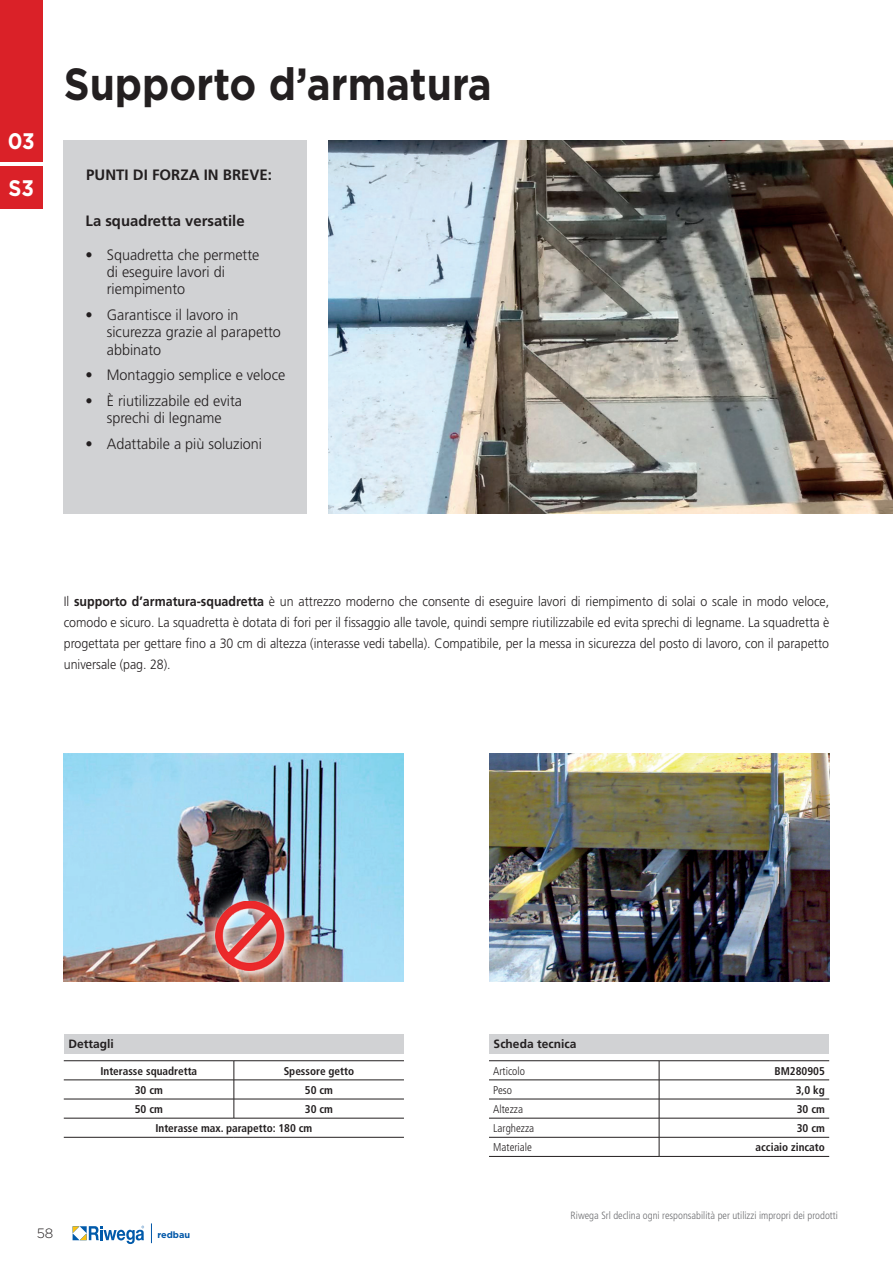
<style>
.page{position:relative;width:893px;height:1263px;background:#fff}
.page>*{position:absolute;margin:0;border:0;box-sizing:border-box;transform-origin:0 0}
.t1{font:700 45px "Gotham";color:#231f20;scale:.9 1}
.t2{font:700 22.5px "Gotham";color:#fff;scale:.9 1}
.t3{font:300 15px/17.2px "Frutiger";color:#231f20;scale:.96 1}
.t4{font:700 15px "Frutiger";color:#231f20}
.t5{font:300 13.5px/21px "Frutiger";color:#231f20;text-align:justify;scale:.92 1}
.t6{font:300 13.5px "Gotham";color:#231f20}
.t7{font:700 12px "Frutiger";color:#231f20}
.t8{font:700 condensed 11.25px/19.2px "Frutiger";color:#231f20}
.t9{font:300 condensed 11.25px "Frutiger";color:#231f20}
.t10{font:300 condensed 10.5px "Frutiger";color:#6c6d70}
.t11{font:700 9.15px "Gotham";color:#0157a8}
.s1{font-weight:700}
</style>
<div class="page">
<div style="left:0;top:0;width:43px;height:162px;background:#da2128"></div>
<div style="left:0;top:166px;width:43px;height:42px;background:#da2128"></div>
<svg style="left:73px;top:1226px;width:71px;height:18px"></svg>
<svg style="left:151px;top:1223px;width:1px;height:20px"></svg>
<div style="left:64px;top:140px;width:243px;height:373px;background:#d1d2d4"></div>
<img style="left:328px;top:140px;width:565px;height:373px">
<img style="left:489px;top:753px;width:340px;height:229px">
<img style="left:64px;top:753px;width:340px;height:228px">
<img style="left:200px;top:886px;width:98px;height:96px">
<img style="left:210px;top:901px;width:82px;height:69px">
<div style="left:489px;top:1034px;width:340px;height:19px;background:#d1d2d4"></div>
<hr style="left:489px;top:1060px;width:170px;height:1px;background:#231f20">
<hr style="left:659px;top:1060px;width:170px;height:1px;background:#231f20">
<hr style="left:489px;top:1079px;width:170px;height:1px;background:#231f20">
<hr style="left:659px;top:1079px;width:170px;height:1px;background:#231f20">
<hr style="left:489px;top:1099px;width:170px;height:1px;background:#231f20">
<hr style="left:659px;top:1099px;width:170px;height:1px;background:#231f20">
<hr style="left:489px;top:1118px;width:170px;height:1px;background:#231f20">
<hr style="left:659px;top:1118px;width:170px;height:1px;background:#231f20">
<hr style="left:489px;top:1137px;width:170px;height:1px;background:#231f20">
<hr style="left:659px;top:1137px;width:170px;height:1px;background:#231f20">
<svg style="left:659px;top:1061px;width:1px;height:95px"></svg>
<hr style="left:489px;top:1156px;width:170px;height:1px;background:#231f20">
<hr style="left:659px;top:1156px;width:170px;height:1px;background:#231f20">
<div style="left:64px;top:1034px;width:340px;height:19px;background:#d1d2d4"></div>
<hr style="left:64px;top:1060px;width:170px;height:1px;background:#231f20">
<hr style="left:234px;top:1060px;width:170px;height:1px;background:#231f20">
<hr style="left:64px;top:1079px;width:170px;height:1px;background:#231f20">
<hr style="left:234px;top:1079px;width:170px;height:1px;background:#231f20">
<hr style="left:64px;top:1099px;width:170px;height:1px;background:#231f20">
<hr style="left:234px;top:1099px;width:170px;height:1px;background:#231f20">
<hr style="left:64px;top:1118px;width:170px;height:1px;background:#231f20">
<hr style="left:234px;top:1118px;width:170px;height:1px;background:#231f20">
<hr style="left:64px;top:1137px;width:170px;height:1px;background:#231f20">
<hr style="left:234px;top:1137px;width:170px;height:1px;background:#231f20">
<svg style="left:234px;top:1061px;width:1px;height:57px"></svg>
<h2 class="t2" style="left:8px;top:126px;width:32px">03</h2>
<h2 class="t2" style="left:8px;top:173px;width:30px">S3</h2>
<h1 class="t1" style="left:64px;top:54px;width:477px">Supporto d’armatura</h1>
<p class="t4" style="left:86px;top:166px;width:187px">PUNTI DI FORZA IN BREVE:</p>
<p class="t4" style="left:86px;top:212px;width:161px">La squadretta versatile</p>
<p class="t3" style="left:107px;top:246px;width:160px;text-indent:-21px">• Squadretta che permette di eseguire lavori di riempimento</p>
<p class="t3" style="left:107px;top:306px;width:183px;text-indent:-21px">• Garantisce il lavoro in sicurezza grazie al parapetto abbinato</p>
<p class="t3" style="left:86px;top:367px;width:209px">• Montaggio semplice e veloce</p>
<p class="t3" style="left:86px;top:392px;width:164px;text-align:center">• È riutilizzabile ed evita sprechi di legname</p>
<p class="t3" style="left:86px;top:435px;width:185px">• Adattabile a più soluzioni</p>
<p class="t5" style="left:64px;top:591px;width:833px">Il <span class="s1">supporto d’armatura-squadretta</span> è un attrezzo moderno che consente di eseguire lavori di riempimento di solai o scale in modo veloce, comodo e sicuro. La squadretta è dotata di fori per il fissaggio alle tavole, quindi sempre riutilizzabile ed evita sprechi di legname. La squadretta è progettata per gettare fino a 30 cm di altezza (interasse vedi tabella). Compatibile, per la messa in sicurezza del posto di lavoro, con il parapetto universale (pag. 28).</p>
<p class="t7" style="left:68px;top:1037px;width:47px">Dettagli</p>
<p class="t8" style="left:100px;top:1061px;width:98px">Interasse squadretta</p>
<p class="t8" style="left:284px;top:1061px;width:72px">Spessore getto</p>
<p class="t8" style="left:135px;top:1080px;width:30px">30 cm</p>
<p class="t8" style="left:305px;top:1080px;width:30px">50 cm</p>
<p class="t8" style="left:135px;top:1099px;width:30px">50 cm</p>
<p class="t8" style="left:155px;top:1099px;width:179px;text-indent:149px">30 cm<br>Interasse max. parapetto: 180 cm</p>
<p class="t7" style="left:494px;top:1037px;width:84px">Scheda tecnica</p>
<p class="t9" style="left:493px;top:1064px;width:33px">Articolo</p>
<p class="t8" style="left:774px;top:1061px;width:52px">BM280905</p>
<p class="t9" style="left:493px;top:1083px;width:20px">Peso</p>
<p class="t8" style="left:796px;top:1080px;width:31px">3,0 kg</p>
<p class="t9" style="left:493px;top:1102px;width:31px">Altezza</p>
<p class="t8" style="left:797px;top:1099px;width:30px">30 cm</p>
<p class="t9" style="left:493px;top:1122px;width:43px">Larghezza</p>
<p class="t8" style="left:797px;top:1118px;width:30px">30 cm</p>
<p class="t9" style="left:493px;top:1141px;width:40px">Materiale</p>
<p class="t8" style="left:755px;top:1137px;width:71px">acciaio zincato</p>
<p class="t10" style="left:571px;top:1209px;width:269px">Riwega Srl declina ogni responsabilità per utilizzi impropri dei prodotti</p>
<p class="t6" style="left:37px;top:1226px;width:18px">58</p>
<p class="t11" style="left:157px;top:1229px;width:34px">redbau</p>
</div>
